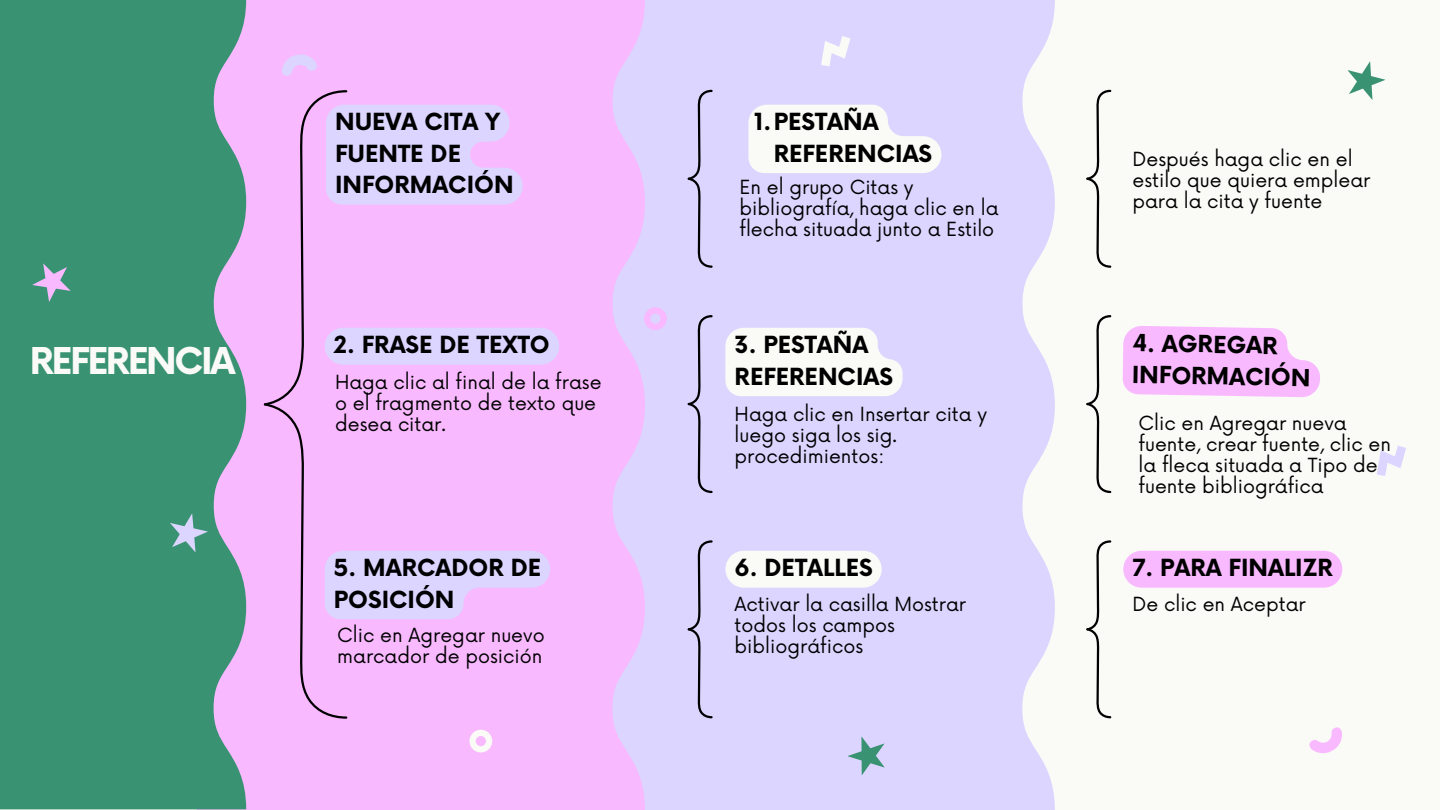
<style>
.page{position:relative;width:1440px;height:810px;background:#fafaf6}
.page>*{position:absolute;margin:0;border:0;box-sizing:border-box;transform-origin:0 0}
.t1{font:700 36px "Now";letter-spacing:-.065em;color:#fafaf6}
.t2{font:700 23px/31.5px "Now";color:#000}
.t3{font:19px/21px "Now";color:#000}
</style>
<div class="page">
<div style="left:645px;top:0;width:410px;height:810px;background:#dcd5ff"></div>
<svg style="left:197px;top:0;width:448px;height:810px;background:#f6bbfe"></svg>
<div style="left:0;top:0;width:246px;height:809px;background:#399272"></div>
<svg style="left:686px;top:89px;width:28px;height:180px;background:#c8c1e7"></svg>
<svg style="left:1086px;top:89px;width:26px;height:179px"></svg>
<svg style="left:686px;top:314px;width:28px;height:180px;background:#c8c1e7"></svg>
<svg style="left:686px;top:539px;width:28px;height:180px;background:#c8c1e7"></svg>
<svg style="left:1086px;top:315px;width:26px;height:178px"></svg>
<svg style="left:1086px;top:540px;width:26px;height:179px"></svg>
<svg style="left:27px;top:253px;width:54px;height:54px;background:#589889"></svg>
<svg style="left:165px;top:509px;width:46px;height:45px;background:#5ea192"></svg>
<svg style="left:1347px;top:61px;width:39px;height:39px"></svg>
<svg style="left:469px;top:730px;width:23px;height:22px"></svg>
<svg style="left:279px;top:51px;width:39px;height:26px"></svg>
<svg style="left:1377px;top:446px;width:29px;height:30px"></svg>
<div style="left:325px;top:328px;width:234px;height:37px;background:#dcd5ff;border-radius:18px"></div>
<svg style="left:262px;top:89px;width:288px;height:631px;background:#f2befe"></svg>
<svg style="left:748px;top:105px;width:193px;height:68px"></svg>
<svg style="left:725px;top:328px;width:178px;height:68px"></svg>
<svg style="left:1122px;top:326px;width:198px;height:71px;background:#f9c1fd"></svg>
<div style="left:725px;top:551px;width:157px;height:37px;background:#fafaf6;border-radius:18px"></div>
<div style="left:1123px;top:551px;width:219px;height:37px;background:#f9b9ff;border-radius:18px"></div>
<svg style="left:843px;top:728px;width:53px;height:53px;background:#c0c9e7"></svg>
<svg style="left:821px;top:36px;width:29px;height:30px"></svg>
<svg style="left:644px;top:307px;width:23px;height:23px"></svg>
<svg style="left:1309px;top:727px;width:33px;height:27px"></svg>
<h1 class="t1" style="left:30px;top:342px;width:207px">REFERENCIA</h1>
<p class="t2" style="left:335px;top:108px;width:180px">NUEVA CITA Y<br>FUENTE DE<br>INFORMACIÓN</p>
<p class="t2" style="left:334px;top:331px;width:217px">2. FRASE DE TEXTO</p>
<p class="t3" style="left:335px;top:373px;width:268px">Haga clic al final de la frase o el fragmento de texto que desea citar.</p>
<p class="t2" style="left:334px;top:554px;width:209px">5. MARCADOR DE<br>POSICIÓN</p>
<p class="t3" style="left:337px;top:625px;width:209px">Clic en Agregar nuevo marcador de posición</p>
<p class="t2" style="left:774px;top:108px;width:160px;text-indent:-20px">1.PESTAÑA<br>REFERENCIAS</p>
<p class="t3" style="left:739px;top:177px;width:260px">En el grupo Citas y bibliografía, haga clic en la flecha situada junto a Estilo</p>
<p class="t3" style="left:1133px;top:150px;width:239px">Después haga clic en el estilo que quiera emplear para la cita y fuente</p>
<p class="t2" style="left:735px;top:331px;width:160px">3. PESTAÑA<br>REFERENCIAS</p>
<p class="t2" style="left:1133px;top:329px;width:180px;rotate:1deg">4. AGREGAR<br>INFORMACIÓN</p>
<p class="t3" style="left:735px;top:405px;width:254px">Haga clic en Insertar cita y luego siga los sig. procedimientos:</p>
<p class="t3" style="left:1139px;top:414px;width:254px">Clic en Agregar nueva fuente, crear fuente, clic en la fleca situada a Tipo de fuente bibliográfica</p>
<p class="t2" style="left:735px;top:554px;width:140px">6. DETALLES</p>
<p class="t2" style="left:1133px;top:554px;width:202px">7. PARA FINALIZR</p>
<p class="t3" style="left:735px;top:595px;width:233px">Activar la casilla Mostrar todos los campos bibliográficos</p>
<p class="t3" style="left:1133px;top:595px;width:175px">De clic en Aceptar</p>
</div>
